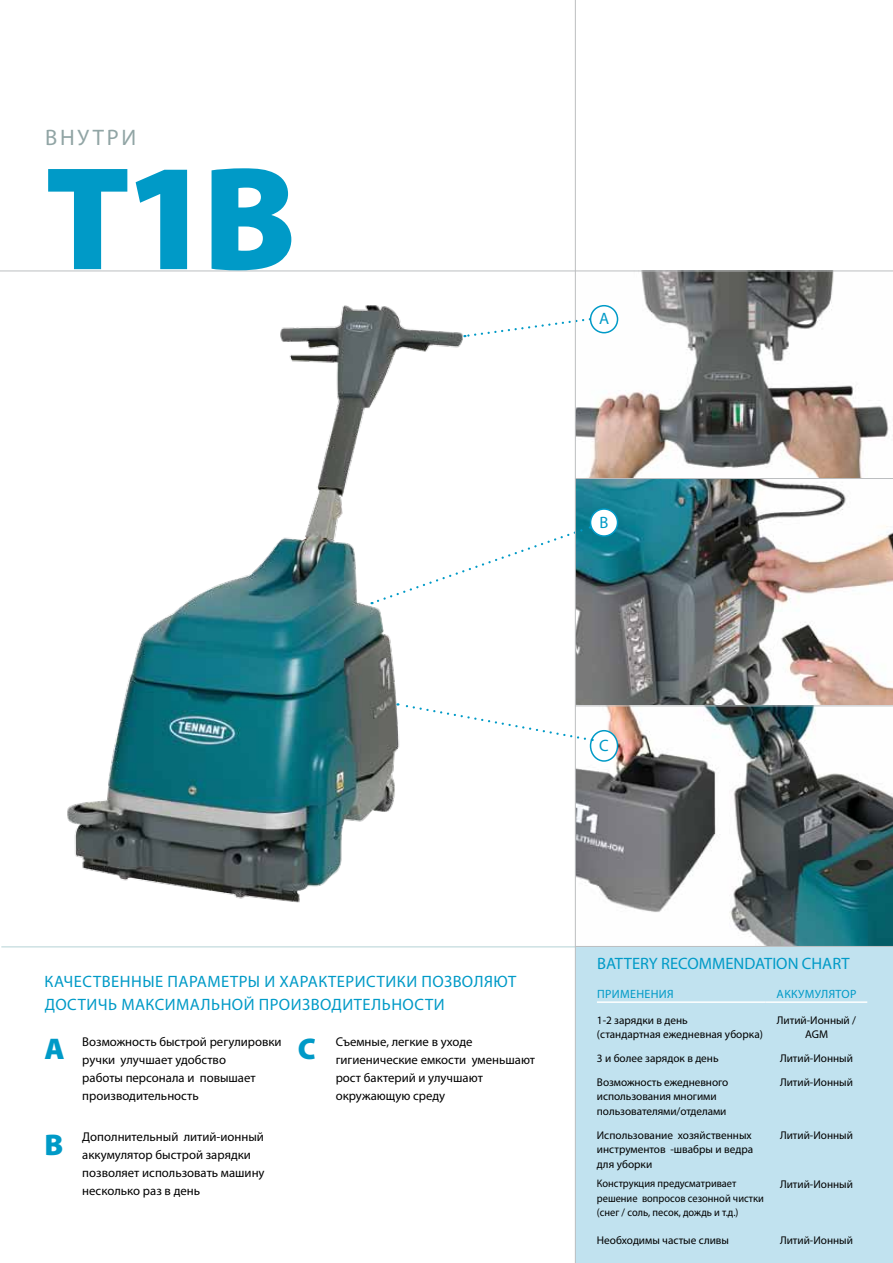
<style>
.page{position:relative;width:893px;height:1263px;background:#fff}
.page>*{position:absolute;margin:0;border:0;box-sizing:border-box;transform-origin:0 0}
.t1{font:900 148.5px "Myriad Pro";color:#009ac7}
.t2{font:900 30px "Myriad Pro";color:#009ac7}
.t3{font:22.5px "Myriad Pro";color:#91a5a5}
.t4{font:16.5px/22.5px "Myriad Pro";letter-spacing:.095em;color:#009ac7}
.t5{font:16.5px "Myriad Pro";color:#009ac7}
.t6{font:16.5px "Myriad Pro";letter-spacing:.03em;color:#009ac7}
.t7{font:12.75px/18px "Myriad Pro";color:#000}
.t8{font:12px "Myriad Pro";letter-spacing:.03em;color:#009ac7}
.t9{font:11.25px/14.2px "Myriad Pro";color:#000}
.t10{font:10.95px/14.2px "Myriad Pro";color:#000;scale:.95 1}
.s1{font-size:153px}
</style>
<div class="page">
<hr style="left:1px;top:946px;width:892px;height:1px;background:#cde1e3">
<img style="left:583px;top:479px;width:310px;height:226px">
<div style="left:590px;top:509px;width:27px;height:27px;background:#fff;border-radius:50%"></div>
<div style="left:590px;top:508px;width:28px;height:29px;border:2px solid #009ac7;border-radius:50%"></div>
<img style="left:583px;top:706px;width:310px;height:240px">
<div style="left:590px;top:731px;width:27px;height:30px;background:#fff;border-radius:50%"></div>
<div style="left:590px;top:730px;width:28px;height:32px;border:2px solid #009ac7;border-radius:50%"></div>
<div style="left:576px;top:946px;width:317px;height:317px;background:#c1e2ef"></div>
<img style="left:583px;top:272px;width:306px;height:206px">
<img style="left:67px;top:305px;width:516px;height:598px">
<hr style="left:0;top:271px;width:893px;height:1px;background:#bcbec0">
<hr style="left:597px;top:1001px;width:169px;height:2px;background:#fff">
<hr style="left:766px;top:1001px;width:101px;height:2px;background:#fff">
<hr style="left:575px;top:478px;width:318px;height:1px;background:#bcbec0">
<hr style="left:575px;top:705px;width:318px;height:1px;background:#bcbec0">
<svg style="left:464px;top:318px;width:127px;height:20px"></svg>
<div style="left:590px;top:306px;width:27px;height:27px;background:#fff;border-radius:50%"></div>
<div style="left:590px;top:305px;width:28px;height:28px;border:2px solid #009ac7;border-radius:50%"></div>
<hr style="left:575px;top:946px;width:318px;height:1px;background:#bcbec0">
<svg style="left:372px;top:526px;width:219px;height:78px"></svg>
<svg style="left:397px;top:702px;width:196px;height:39px"></svg>
<hr style="left:575px;top:0;width:1px;height:1263px;background:#bcbec0">
<h3 class="t3" style="left:45px;top:124px;width:76px">ВНУ ТРИ</h3>
<h1 class="t1" style="left:45px;top:120px;width:253px">T<span class="s1">1</span>B</h1>
<h3 class="t6" style="left:599px;top:308px;width:12px">A</h3>
<h3 class="t6" style="left:600px;top:512px;width:10px">B</h3>
<h3 class="t6" style="left:599px;top:735px;width:11px">C</h3>
<h3 class="t4" style="left:45px;top:970px;width:461px">КАЧЕСТВЕННЫ Е ПАРАМЕТРЫ И ХАРАКТЕРИСТИКИ ПОЗВОЛЯЮТ<br>ДОСТИЧЬ МАКСИМАЛЬНОЙ ПРОИЗВОДИТЕЛЬНОСТИ</h3>
<h2 class="t2" style="left:44px;top:1029px;width:22px">A</h2>
<p class="t7" style="left:82px;top:1032px;width:201px">ВОЗМОЖНОСТЬ БЫСТРОЙ РЕГУЛИРОВКИ<br>РУЧКИ УЛУЧШАЕТ УДОБСТВО<br>РАБОТЫ ПЕРСОНАЛА И ПОВЫШАЕТ<br>ПРОИЗВОДИТЕЛЬНОСТЬ</p>
<h2 class="t2" style="left:44px;top:1124px;width:20px">B</h2>
<p class="t7" style="left:82px;top:1128px;width:184px">ДОПОЛНИТЕЛЬНЫЙ ЛИТИЙ-ИОННЫЙ<br>АККУМУЛЯТОР БЫСТРОЙ ЗАРЯДКИ<br>ПОЗВОЛЯЕТ ИСПОЛЬЗОВАТЬ МАШИНУ<br>НЕСКОЛЬКО РАЗ В ДЕНЬ</p>
<h2 class="t2" style="left:298px;top:1029px;width:20px">C</h2>
<p class="t7" style="left:336px;top:1032px;width:201px;text-indent:-20px">СЪЕМНЫЕ, ЛЕГКИЕ В УХОДЕ<br>ГИГИЕНИЧЕСКИЕ ЕМКОСТИ УМЕНЬШАЮТ<br>РОСТ БАКТЕРИЙ И УЛУЧШАЮТ<br>ОКРУЖАЮЩУЮ СРЕДУ</p>
<h3 class="t5" style="left:597px;top:953px;width:254px">BATTERY RECOMMENDATION CHART</h3>
<p class="t8" style="left:597px;top:987px;width:78px">ПРИМЕНЕНИЯ</p>
<p class="t8" style="left:777px;top:987px;width:9px">АККУМУЛЯ</p>
<p class="t8" style="left:835px;top:987px;width:14px">ТОР</p>
<p class="t9" style="left:597px;top:1013px;width:168px">1-2 ЗАРЯДКИ В ДЕНЬ<br>(СТАНДАРТНАЯ ЕЖЕДНЕВНАЯ УБОРКА)</p>
<p class="t9" style="left:777px;top:1013px;width:81px;text-align:center">ЛИТИЙ-ИОННЫЙ /<br>AGM</p>
<p class="t9" style="left:597px;top:1051px;width:123px">3 И БОЛЕЕ ЗАРЯДОК В ДЕНЬ</p>
<p class="t9" style="left:780px;top:1051px;width:74px">ЛИТИЙ-ИОННЫЙ</p>
<p class="t9" style="left:597px;top:1075px;width:133px">ВОЗМОЖНОСТЬ ЕЖЕДНЕВНОГО<br>ИСПОЛЬЗОВАНИЯ МНОГИМИ<br>ПОЛЬЗОВАТЕЛЯМИ/ОТДЕЛАМИ</p>
<p class="t9" style="left:780px;top:1075px;width:74px">ЛИТИЙ-ИОННЫЙ</p>
<p class="t9" style="left:597px;top:1128px;width:158px">ИСПОЛЬЗОВАНИЕ ХОЗЯЙСТВЕННЫХ<br>ИНСТРУМЕНТОВ -ШВАБРЫ И ВЕДРА<br>ДЛЯ УБОРКИ</p>
<p class="t9" style="left:780px;top:1128px;width:74px">ЛИТИЙ-ИОННЫЙ</p>
<p class="t10" style="left:597px;top:1176px;width:177px">КОНСТРУКЦИЯ ПРЕДУСМАТРИВАЕТ<br>РЕШЕНИЕ ВОПРОСОВ СЕЗОННОЙ ЧИСТКИ (СНЕГ / СОЛЬ, ПЕСОК, ДОЖДЬ И Т.Д.)</p>
<p class="t9" style="left:780px;top:1176px;width:74px">ЛИТИЙ-ИОННЫЙ</p>
<p class="t9" style="left:597px;top:1233px;width:134px">НЕОБХОДИМЫ ЧАСТЫЕ СЛИВЫ</p>
<p class="t9" style="left:780px;top:1233px;width:74px">ЛИТИЙ-ИОННЫЙ</p>
</div>
